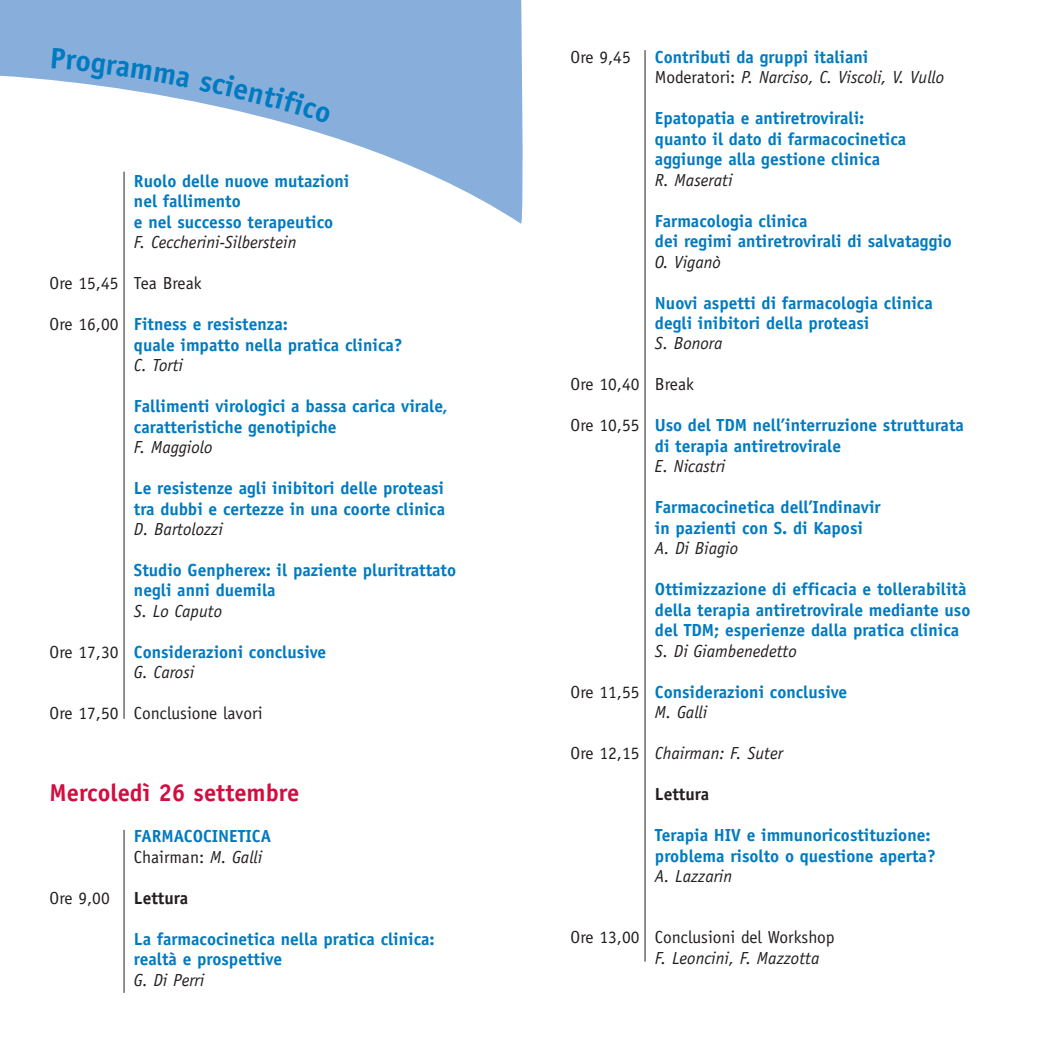
<style>
.page{position:relative;width:1042px;height:1042px;background:#fff}
.page>*{position:absolute;margin:0;border:0;box-sizing:border-box;transform-origin:0 0}
.t1{font:700 24.5px "Officina Sans";color:#d10e40}
.t2{font:700 17.5px/20.5px "Officina Sans";color:#007ac0}
.t3{font:italic 17.5px/20.5px "Officina Sans";color:#231f20}
.t4{font:17.5px "Officina Sans";color:#231f20}
.t5{font:700 17.5px "Officina Sans";color:#231f20}
.s1{font-weight:400;color:#231f20}
.s2{font-weight:400;font-style:italic;color:#231f20}
.s3{font-weight:700;font-style:normal;color:#007ac0}
.s4{font-style:normal}
</style>
<div class="page">
<svg style="left:0;top:0;width:523px;height:226px;fill:#88aedb"></svg>
<hr style="left:644px;top:50px;width:1px;height:911px;background:#231f20">
<hr style="left:124px;top:830px;width:1px;height:163px;background:#231f20">
<hr style="left:124px;top:172px;width:1px;height:547px;background:#231f20">
<div style="left:52px;top:48px;width:138px;height:40px;background:#88aedb"></div>
<svg style="left:199px;top:74px;width:132px;height:50px;background:#9abae0"></svg>
<p class="t2" style="left:134px;top:172px;width:217px">Ruolo delle nuove mutazioni nel fallimento<br>e nel successo terapeutico</p>
<p class="t3" style="left:134px;top:233px;width:164px">F. Ceccherini-Silberstein</p>
<p class="t4" style="left:50px;top:276px;width:153px">Ore 15,45 Tea Break</p>
<p class="t2" style="left:134px;top:315px;width:270px;text-indent:-84px"><span class="s1">Ore 16,00</span> Fitness e resistenza:<br>quale impatto nella pratica clinica?</p>
<p class="t3" style="left:134px;top:356px;width:51px">C. Torti</p>
<p class="t2" style="left:134px;top:397px;width:315px">Fallimenti virologici a bassa carica virale, caratteristiche genotipiche</p>
<p class="t3" style="left:134px;top:438px;width:80px">F. Maggiolo</p>
<p class="t2" style="left:134px;top:479px;width:313px">Le resistenze agli inibitori delle proteasi tra dubbi e certezze in una coorte clinica</p>
<p class="t3" style="left:134px;top:520px;width:90px">D. Bartolozzi</p>
<p class="t2" style="left:134px;top:561px;width:324px">Studio Genpherex: il paziente pluritrattato negli anni duemila</p>
<p class="t3" style="left:134px;top:602px;width:90px">S. Lo Caputo</p>
<p class="t2" style="left:134px;top:643px;width:194px;text-indent:-84px"><span class="s1">Ore 17,30</span> Considerazioni conclusive<br><span class="s2">G. Carosi</span></p>
<p class="t4" style="left:50px;top:706px;width:214px">Ore 17,50 Conclusione lavori</p>
<h1 class="t1" style="left:50px;top:783px;width:251px">Mercoledì 26 settembre</h1>
<p class="t2" style="left:134px;top:827px;width:139px">FARMACOCINETICA<br><span class="s1">Chairman:</span> <span class="s2">M. Galli</span></p>
<p class="t4" style="left:50px;top:891px;width:62px">Ore 9,00</p>
<p class="t5" style="left:134px;top:891px;width:56px">Lettura</p>
<p class="t2" style="left:134px;top:930px;width:302px">La farmacocinetica nella pratica clinica: realtà e prospettive</p>
<p class="t3" style="left:134px;top:971px;width:72px">G. Di Perri</p>
<p class="t4" style="left:570px;top:50px;width:62px">Ore 9,45</p>
<p class="t3" style="left:655px;top:48px;width:291px"><span class="s3">Contributi da gruppi italiani<br></span><span class="s4">Moderatori:</span> P. Narciso, C. Viscoli, V. Vullo</p>
<p class="t2" style="left:655px;top:109px;width:253px">Epatopatia e antiretrovirali: quanto il dato di farmacocinetica aggiunge alla gestione clinica</p>
<p class="t3" style="left:655px;top:171px;width:79px">R. Maserati</p>
<p class="t2" style="left:655px;top:212px;width:298px">Farmacologia clinica<br>dei regimi antiretrovirali di salvataggio</p>
<p class="t3" style="left:655px;top:253px;width:67px">O. Viganò</p>
<p class="t2" style="left:655px;top:294px;width:279px">Nuovi aspetti di farmacologia clinica degli inibitori della proteasi</p>
<p class="t3" style="left:655px;top:335px;width:69px">S. Bonora</p>
<p class="t4" style="left:570px;top:378px;width:125px">Ore 10,40 Break</p>
<p class="t2" style="left:655px;top:417px;width:310px;text-indent:-84px"><span class="s1">Ore 10,55</span> Uso del TDM nell’interruzione strutturata di terapia antiretrovirale</p>
<p class="t3" style="left:655px;top:458px;width:72px">E. Nicastri</p>
<p class="t2" style="left:655px;top:498px;width:227px">Farmacocinetica dell’Indinavir in pazienti con S. di Kaposi</p>
<p class="t3" style="left:655px;top:539px;width:85px">A. Di Biagio</p>
<p class="t2" style="left:655px;top:580px;width:317px">Ottimizzazione di efficacia e tollerabilità della terapia antiretrovirale mediante uso del TDM; esperienze dalla pratica clinica</p>
<p class="t3" style="left:655px;top:642px;width:143px">S. Di Giambenedetto</p>
<p class="t2" style="left:655px;top:683px;width:194px;text-indent:-84px"><span class="s1">Ore 11,55</span> Considerazioni conclusive<br><span class="s2">M. Galli</span></p>
<p class="t3" style="left:570px;top:744px;width:214px"><span class="s4">Ore 12,15</span> Chairman: F. Suter</p>
<p class="t5" style="left:655px;top:787px;width:56px">Lettura</p>
<p class="t2" style="left:655px;top:826px;width:282px">Terapia HIV e immunoricostituzione: problema risolto o questione aperta?</p>
<p class="t3" style="left:655px;top:867px;width:79px">A. Lazzarin</p>
<p class="t4" style="left:570px;top:931px;width:265px">Ore 13,00 Conclusioni del Workshop</p>
<p class="t3" style="left:655px;top:949px;width:166px">F. Leoncini, F. Mazzotta</p>
</div>
